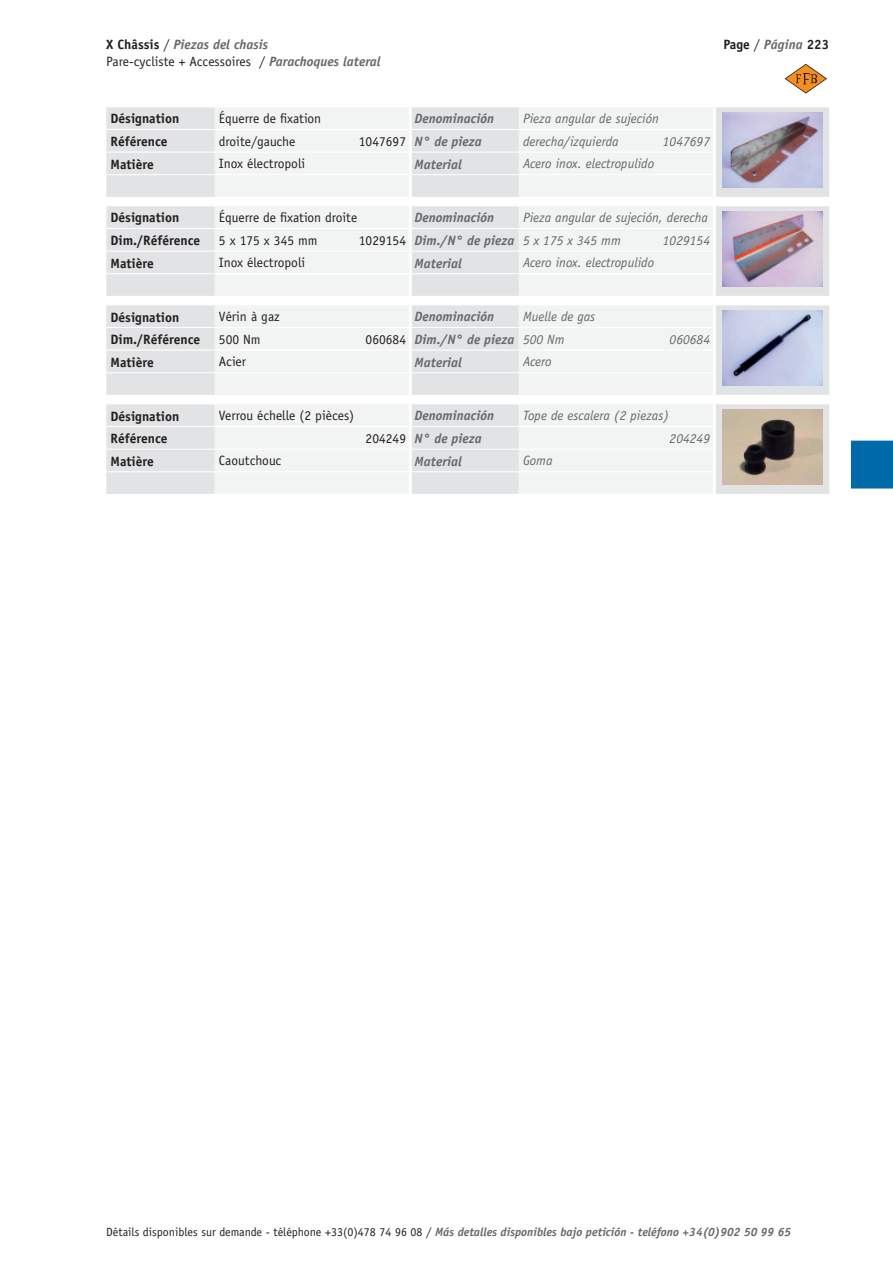
<style>
.page{position:relative;width:893px;height:1263px;background:#fff}
.page>*{position:absolute;margin:0;border:0;box-sizing:border-box;transform-origin:0 0}
.t1{font:italic 700 13.5px "Officina Sans";color:#65696b}
.t2{font:13.5px "Officina Sans";color:#231f20}
.t3{font:italic 13.5px "Officina Sans";color:#65696b}
.t4{font:700 13.5px "Officina Sans";color:#231f20}
.t5{font:italic 700 12px "Officina Sans";color:#65696b}
.s1{font-style:normal;color:#231f20}
.s2{font-weight:400;font-style:normal;color:#231f20}
.s3{font-weight:400}
.s4{font-style:italic;color:#65696b}
.s5{font-weight:700;font-style:italic;color:#65696b}
</style>
<div class="page">
<svg style="left:106px;top:107px;width:723px;height:90px;background:#e0e2e4"></svg>
<svg style="left:215px;top:107px;width:498px;height:90px"></svg>
<hr style="left:409px;top:107px;width:3px;height:22px;background:#fff">
<hr style="left:409px;top:130px;width:3px;height:22px;background:#fff">
<hr style="left:409px;top:153px;width:3px;height:21px;background:#fff">
<hr style="left:409px;top:175px;width:3px;height:22px;background:#fff">
<hr style="left:713px;top:107px;width:3px;height:22px;background:#fff">
<hr style="left:713px;top:129px;width:3px;height:23px;background:#fff">
<hr style="left:713px;top:152px;width:3px;height:23px;background:#fff">
<hr style="left:713px;top:175px;width:3px;height:22px;background:#fff">
<hr style="left:106px;top:129px;width:109px;height:1px;background:#fff">
<hr style="left:106px;top:152px;width:109px;height:1px;background:#fff">
<hr style="left:106px;top:174px;width:109px;height:1px;background:#fff">
<hr style="left:215px;top:129px;width:195px;height:1px;background:#fff">
<hr style="left:215px;top:152px;width:195px;height:1px;background:#fff">
<hr style="left:215px;top:174px;width:195px;height:1px;background:#fff">
<hr style="left:410px;top:129px;width:109px;height:1px;background:#fff">
<hr style="left:410px;top:152px;width:109px;height:1px;background:#fff">
<hr style="left:410px;top:174px;width:109px;height:1px;background:#fff">
<hr style="left:519px;top:129px;width:194px;height:1px;background:#fff">
<hr style="left:519px;top:152px;width:194px;height:1px;background:#fff">
<hr style="left:519px;top:174px;width:194px;height:1px;background:#fff">
<img style="left:723px;top:113px;width:99px;height:74px">
<svg style="left:784px;top:64px;width:43px;height:30px"></svg>
<div style="left:851px;top:440px;width:42px;height:49px;background:#006aa9"></div>
<svg style="left:106px;top:206px;width:723px;height:90px;background:#e1e2e4"></svg>
<svg style="left:215px;top:206px;width:498px;height:90px"></svg>
<hr style="left:409px;top:206px;width:3px;height:22px;background:#fff">
<hr style="left:409px;top:229px;width:3px;height:22px;background:#fff">
<hr style="left:409px;top:252px;width:3px;height:21px;background:#fff">
<hr style="left:409px;top:274px;width:3px;height:22px;background:#fff">
<hr style="left:713px;top:206px;width:3px;height:22px;background:#fff">
<hr style="left:713px;top:228px;width:3px;height:23px;background:#fff">
<hr style="left:713px;top:251px;width:3px;height:23px;background:#fff">
<hr style="left:713px;top:274px;width:3px;height:22px;background:#fff">
<hr style="left:106px;top:228px;width:109px;height:1px;background:#fff">
<hr style="left:106px;top:251px;width:109px;height:1px;background:#fff">
<hr style="left:106px;top:273px;width:109px;height:1px;background:#fff">
<hr style="left:215px;top:228px;width:195px;height:1px;background:#fff">
<hr style="left:215px;top:251px;width:195px;height:1px;background:#fff">
<hr style="left:215px;top:273px;width:195px;height:1px;background:#fff">
<hr style="left:410px;top:228px;width:109px;height:1px;background:#fff">
<hr style="left:410px;top:251px;width:109px;height:1px;background:#fff">
<hr style="left:410px;top:273px;width:109px;height:1px;background:#fff">
<hr style="left:519px;top:228px;width:194px;height:1px;background:#fff">
<hr style="left:519px;top:251px;width:194px;height:1px;background:#fff">
<hr style="left:519px;top:273px;width:194px;height:1px;background:#fff">
<img style="left:723px;top:212px;width:99px;height:74px">
<svg style="left:106px;top:305px;width:723px;height:90px;background:#e0e3e4"></svg>
<svg style="left:215px;top:305px;width:498px;height:90px"></svg>
<hr style="left:409px;top:305px;width:3px;height:22px;background:#fff">
<hr style="left:409px;top:328px;width:3px;height:22px;background:#fff">
<hr style="left:409px;top:351px;width:3px;height:21px;background:#fff">
<hr style="left:409px;top:373px;width:3px;height:22px;background:#fff">
<hr style="left:713px;top:305px;width:3px;height:22px;background:#fff">
<hr style="left:713px;top:327px;width:3px;height:23px;background:#fff">
<hr style="left:713px;top:350px;width:3px;height:23px;background:#fff">
<hr style="left:713px;top:373px;width:3px;height:22px;background:#fff">
<hr style="left:106px;top:327px;width:109px;height:1px;background:#fff">
<hr style="left:106px;top:350px;width:109px;height:1px;background:#fff">
<hr style="left:106px;top:372px;width:109px;height:1px;background:#fff">
<hr style="left:215px;top:327px;width:195px;height:1px;background:#fff">
<hr style="left:215px;top:350px;width:195px;height:1px;background:#fff">
<hr style="left:215px;top:372px;width:195px;height:1px;background:#fff">
<hr style="left:410px;top:327px;width:109px;height:1px;background:#fff">
<hr style="left:410px;top:350px;width:109px;height:1px;background:#fff">
<hr style="left:410px;top:372px;width:109px;height:1px;background:#fff">
<hr style="left:519px;top:327px;width:194px;height:1px;background:#fff">
<hr style="left:519px;top:350px;width:194px;height:1px;background:#fff">
<hr style="left:519px;top:372px;width:194px;height:1px;background:#fff">
<img style="left:723px;top:311px;width:99px;height:74px">
<svg style="left:106px;top:404px;width:723px;height:90px;background:#e1e2e2"></svg>
<svg style="left:215px;top:404px;width:498px;height:90px"></svg>
<hr style="left:409px;top:404px;width:3px;height:22px;background:#fff">
<hr style="left:409px;top:427px;width:3px;height:22px;background:#fff">
<hr style="left:409px;top:450px;width:3px;height:21px;background:#fff">
<hr style="left:409px;top:472px;width:3px;height:22px;background:#fff">
<hr style="left:713px;top:404px;width:3px;height:22px;background:#fff">
<hr style="left:713px;top:426px;width:3px;height:23px;background:#fff">
<hr style="left:713px;top:449px;width:3px;height:23px;background:#fff">
<hr style="left:713px;top:472px;width:3px;height:22px;background:#fff">
<hr style="left:106px;top:426px;width:109px;height:1px;background:#fff">
<hr style="left:106px;top:449px;width:109px;height:1px;background:#fff">
<hr style="left:106px;top:471px;width:109px;height:1px;background:#fff">
<hr style="left:215px;top:426px;width:195px;height:1px;background:#fff">
<hr style="left:215px;top:449px;width:195px;height:1px;background:#fff">
<hr style="left:215px;top:471px;width:195px;height:1px;background:#fff">
<hr style="left:410px;top:426px;width:109px;height:1px;background:#fff">
<hr style="left:410px;top:449px;width:109px;height:1px;background:#fff">
<hr style="left:410px;top:471px;width:109px;height:1px;background:#fff">
<hr style="left:519px;top:426px;width:194px;height:1px;background:#fff">
<hr style="left:519px;top:449px;width:194px;height:1px;background:#fff">
<hr style="left:519px;top:471px;width:194px;height:1px;background:#fff">
<img style="left:723px;top:410px;width:99px;height:74px">
<p class="t1" style="left:106px;top:36px;width:163px"><span class="s1">X Châssis</span> <span class="s2">/</span> Piezas del chasis</p>
<p class="t4" style="left:723px;top:36px;width:107px">Page <span class="s3">/</span> <span class="s4">Página</span> 223</p>
<p class="t2" style="left:106px;top:53px;width:276px">Pare-cycliste + Accessoires / <span class="s5">Parachoques lateral</span></p>
<p class="t4" style="left:111px;top:110px;width:70px">Désignation</p>
<p class="t2" style="left:219px;top:110px;width:104px">Équerre de fixation</p>
<p class="t1" style="left:415px;top:111px;width:81px">Denominación</p>
<p class="t3" style="left:523px;top:111px;width:137px">Pieza angular de sujeción</p>
<p class="t4" style="left:111px;top:133px;width:59px">Référence</p>
<p class="t2" style="left:219px;top:133px;width:78px">droite/gauche</p>
<p class="t1" style="left:359px;top:133px;width:125px"><span class="s2">1047697</span> N° de pieza</p>
<p class="t3" style="left:523px;top:133px;width:97px">derecha/izquierda</p>
<p class="t3" style="left:663px;top:133px;width:49px">1047697</p>
<p class="t4" style="left:111px;top:156px;width:45px">Matière</p>
<p class="t2" style="left:219px;top:156px;width:88px">Inox électropoli</p>
<p class="t1" style="left:415px;top:156px;width:49px">Material</p>
<p class="t3" style="left:523px;top:156px;width:133px">Acero inox. electropulido</p>
<p class="t4" style="left:111px;top:209px;width:70px">Désignation</p>
<p class="t2" style="left:219px;top:209px;width:140px">Équerre de fixation droite</p>
<p class="t1" style="left:415px;top:210px;width:81px">Denominación</p>
<p class="t3" style="left:523px;top:210px;width:186px">Pieza angular de sujeción, derecha</p>
<p class="t4" style="left:111px;top:232px;width:91px">Dim./Référence</p>
<p class="t2" style="left:219px;top:232px;width:100px">5 x 175 x 345 mm</p>
<p class="t1" style="left:359px;top:232px;width:263px"><span class="s2">1029154</span> Dim./N° de pieza <span class="s3">5 x 175 x 345 mm</span></p>
<p class="t3" style="left:663px;top:232px;width:49px">1029154</p>
<p class="t4" style="left:111px;top:255px;width:45px">Matière</p>
<p class="t2" style="left:219px;top:255px;width:88px">Inox électropoli</p>
<p class="t1" style="left:415px;top:255px;width:49px">Material</p>
<p class="t3" style="left:523px;top:255px;width:133px">Acero inox. electropulido</p>
<p class="t4" style="left:111px;top:308px;width:70px">Désignation</p>
<p class="t2" style="left:219px;top:309px;width:62px">Vérin à gaz</p>
<p class="t1" style="left:415px;top:309px;width:81px">Denominación</p>
<p class="t3" style="left:523px;top:309px;width:74px">Muelle de gas</p>
<p class="t4" style="left:111px;top:331px;width:91px">Dim./Référence</p>
<p class="t2" style="left:219px;top:331px;width:43px">500 Nm</p>
<p class="t1" style="left:366px;top:331px;width:200px"><span class="s2">060684</span> Dim./N° de pieza <span class="s3">500 Nm</span></p>
<p class="t3" style="left:670px;top:331px;width:42px">060684</p>
<p class="t4" style="left:111px;top:354px;width:45px">Matière</p>
<p class="t2" style="left:219px;top:354px;width:29px">Acier</p>
<p class="t1" style="left:415px;top:354px;width:49px">Material</p>
<p class="t3" style="left:523px;top:354px;width:30px">Acero</p>
<p class="t4" style="left:111px;top:407px;width:70px">Désignation</p>
<p class="t2" style="left:219px;top:408px;width:137px">Verrou échelle (2 pièces)</p>
<p class="t1" style="left:415px;top:408px;width:81px">Denominación</p>
<p class="t3" style="left:523px;top:408px;width:148px">Tope de escalera (2 piezas)</p>
<p class="t4" style="left:111px;top:430px;width:59px">Référence</p>
<p class="t1" style="left:366px;top:430px;width:118px"><span class="s2">204249</span> N° de pieza</p>
<p class="t3" style="left:670px;top:430px;width:42px">204249</p>
<p class="t4" style="left:111px;top:453px;width:45px">Matière</p>
<p class="t2" style="left:219px;top:453px;width:64px">Caoutchouc</p>
<p class="t1" style="left:415px;top:453px;width:49px">Material</p>
<p class="t3" style="left:523px;top:453px;width:31px">Goma</p>
<p class="t5" style="left:106px;top:1225px;width:686px"><span class="s2">Détails disponibles sur demande - téléphone +33(0)478 74 96 08 /</span> Más detalles disponibles bajo petición - teléfono +34(0)902 50 99 65</p>
</div>
